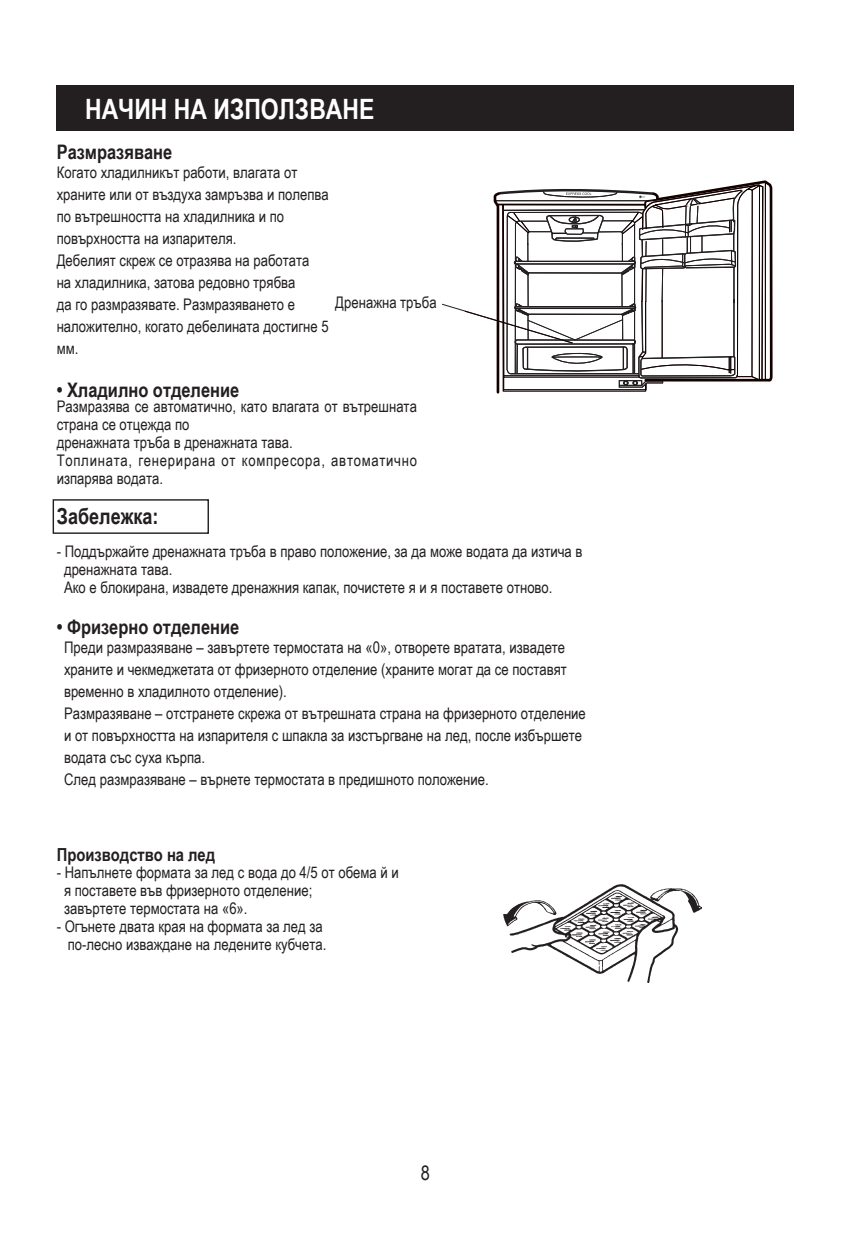
<style>
.page{position:relative;width:851px;height:1248px;background:#fff}
.page>*{position:absolute;margin:0;border:0;box-sizing:border-box;transform-origin:0 0}
.t1{font:700 28px "Arial Narrow";color:#fff}
.t2{font:700 22px "Arial Narrow";color:#231f20}
.t3{font:700 20px "Arial Narrow";color:#231f20}
.t4{font:700 18px "Arial Narrow";color:#231f20}
.t5{font:16px/22px "Arial Narrow";color:#231f20}
</style>
<div class="page">
<div style="left:53px;top:499px;width:156px;height:35px;border:1px solid #231f20"></div>
<div style="left:57px;top:85px;width:737px;height:45px;background:#231f20"></div>
<svg style="left:506px;top:884px;width:138px;height:98px"></svg>
<svg style="left:442px;top:180px;width:331px;height:214px"></svg>
<h1 class="t1" style="left:85px;top:88px;width:291px">НАЧИН НА ИЗПОЛЗВАНЕ</h1>
<p class="t3" style="left:57px;top:137px;width:117px">Размразяване</p>
<p class="t5" style="left:57px;top:160px;width:273px">Когато хладилникът работи, влагата от храните или от въздуха замръзва и полепва по вътрешността на хладилника и по повърхността на изпарителя.<br>Дебелият скреж се отразява на работата<br>на хладилника, затова редовно трябва<br>да го размразявате. Размразяването е наложително, когато дебелината достигне 5 мм.</p>
<p class="t3" style="left:57px;top:375px;width:184px">• Хладилно отделение</p>
<p class="t5" style="left:57px;top:396px;width:362px;line-height:18px">Размразява се автоматично, като влагата от вътрешната страна се отцежда по<br>дренажната тръба в дренажната тава.<br>Топлината, генерирана от компресора, автоматично изпарява водата.</p>
<p class="t5" style="left:335px;top:290px;width:103px">Дренажна тръба</p>
<h2 class="t2" style="left:57px;top:499px;width:103px">Забележка:</h2>
<p class="t5" style="left:64px;top:542px;width:520px;line-height:18px;text-indent:-7px">- Поддържайте дренажната тръба в право положение, за да може водата да изтича в дренажната тава.<br>Ако е блокирана, извадете дренажния капак, почистете я и я поставете отново.</p>
<p class="t3" style="left:57px;top:612px;width:184px">• Фризерно отделение</p>
<p class="t5" style="left:64px;top:635px;width:523px">Преди размразяване – завъртете термостата на «0», отворете вратата, извадете храните и чекмеджетата от фризерното отделение (храните могат да се поставят временно в хладилното отделение).<br>Размразяване – отстранете скрежа от вътрешната страна на фризерното отделение и от повърхността на изпарителя с шпакла за изстъргване на лед, после избършете водата със суха кърпа.<br>След размразяване – върнете термостата в предишното положение.</p>
<p class="t4" style="left:57px;top:841px;width:160px">Производство на лед</p>
<p class="t5" style="left:64px;top:862px;width:336px;line-height:18px;text-indent:-7px">- Напълнете формата за лед с вода до 4/5 от обема й и я поставете във фризерното отделение;<br>завъртете термостата на «6».</p>
<p class="t5" style="left:57px;top:916px;width:271px;line-height:18px;text-align:right">- Огънете двата края на формата за лед за по-лесно изваждане на ледените кубчета.</p>
</div>
